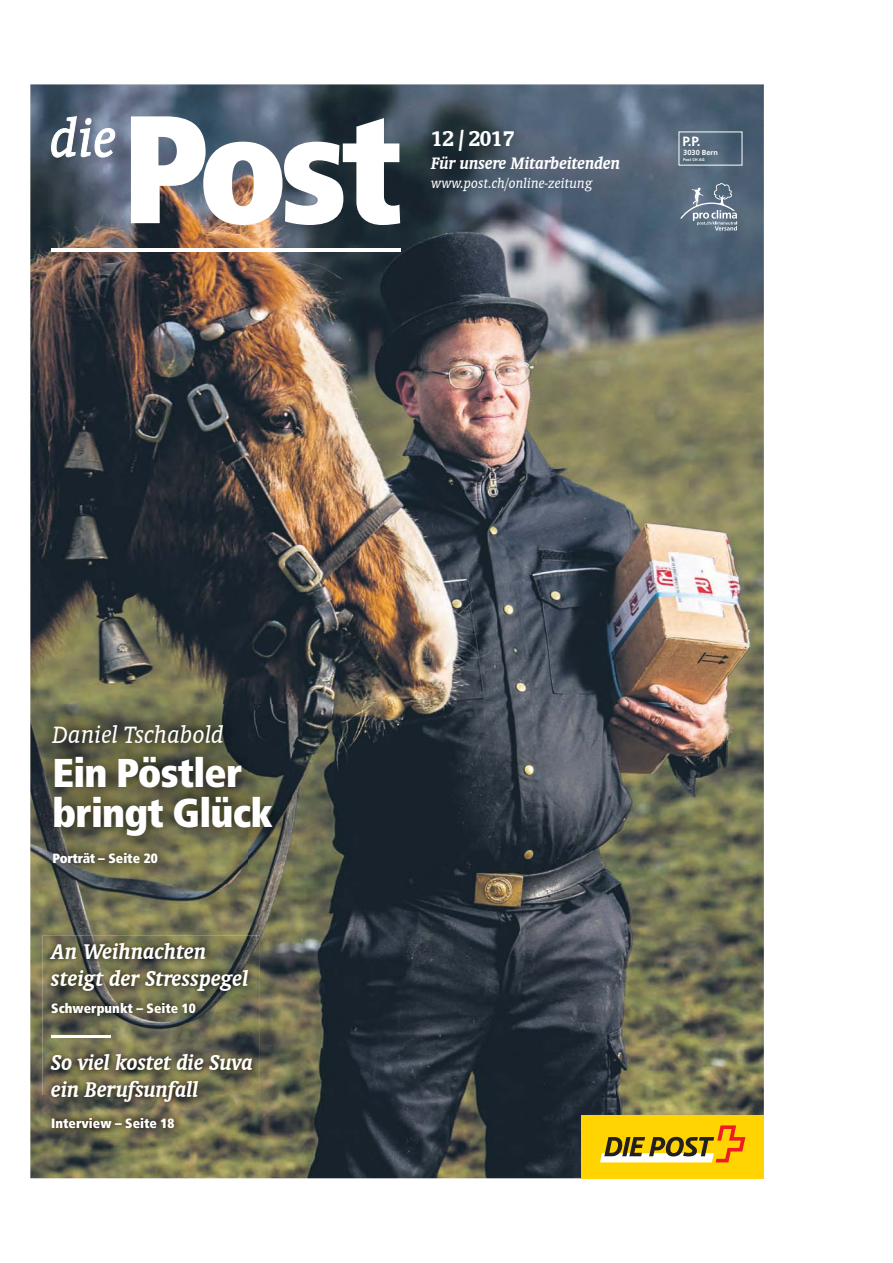
<style>
.page{position:relative;width:893px;height:1263px;background:#fff}
.page>*{position:absolute;margin:0;border:0;box-sizing:border-box;transform-origin:0 0}
.t1{font:900 condensed 40.2px/40.2px "Frutiger LT Com";letter-spacing:-.02em;color:#fff}
.t2{font:italic 26.85px "Oranda BT";color:#fff}
.t3{font:italic 700 24.15px/26.8px "Oranda BT";color:#fff}
.t4{font:700 24.15px "Oranda BT";letter-spacing:-.02em;color:#fff}
.t5{font:italic 700 18.75px "Oranda BT";color:#fff}
.t6{font:italic 15.45px "Oranda BT";color:#fff}
.t7{font:900 condensed 13.35px "Frutiger LT Com";color:#fff}
.t8{font:900 condensed 13.35px "Frutiger LT Com";letter-spacing:-.02em;color:#fff}
.t9{font:700 13.35px "Frutiger";color:#fff}
.t10{font:700 7.35px "Frutiger";letter-spacing:.01em;color:#fff}
.t11{font:700 4.05px "Frutiger";letter-spacing:.01em;color:#fff}
</style>
<div class="page">
<img style="left:30px;top:84px;width:734px;height:1094px">
<img style="left:33px;top:705px;width:259px;height:178px">
<img style="left:42px;top:935px;width:218px;height:201px">
<img style="left:51px;top:1035px;width:60px;height:3px">
<div style="left:581px;top:1115px;width:183px;height:63px;background:#ffd400"></div>
<svg style="left:600px;top:1125px;width:145px;height:37px"></svg>
<hr style="left:51px;top:248px;width:349px;height:4px;background:#fff">
<svg style="left:51px;top:116px;width:64px;height:42px"></svg>
<svg style="left:131px;top:116px;width:269px;height:109px"></svg>
<svg style="left:680px;top:183px;width:57px;height:48px"></svg>
<p class="t4" style="left:431px;top:124px;width:85px">12 / 2017</p>
<p class="t5" style="left:431px;top:152px;width:191px">Für unsere Mitarbeitenden</p>
<p class="t6" style="left:431px;top:174px;width:163px">www.post.ch/online-zeitung</p>
<p class="t9" style="left:682px;top:136px;width:20px">P. P.</p>
<p class="t10" style="left:683px;top:150px;width:36px">3030 Bern</p>
<p class="t11" style="left:683px;top:158px;width:23px">Post CH AG</p>
<p class="t2" style="left:53px;top:719px;width:173px">Daniel Tschabold</p>
<h1 class="t1" style="left:53px;top:757px;width:222px">Ein Pöstler bringt Glück</h1>
<p class="t8" style="left:53px;top:853px;width:107px">Porträt – Seite 20</p>
<p class="t3" style="left:51px;top:938px;width:199px">An Weihnachten steigt der Stresspegel</p>
<p class="t7" style="left:51px;top:1003px;width:146px">Schwerpunkt – Seite 10</p>
<p class="t3" style="left:51px;top:1049px;width:203px">So viel kostet die Suva ein Berufsunfall</p>
<p class="t7" style="left:51px;top:1118px;width:125px">Interview – Seite 18</p>
</div>
